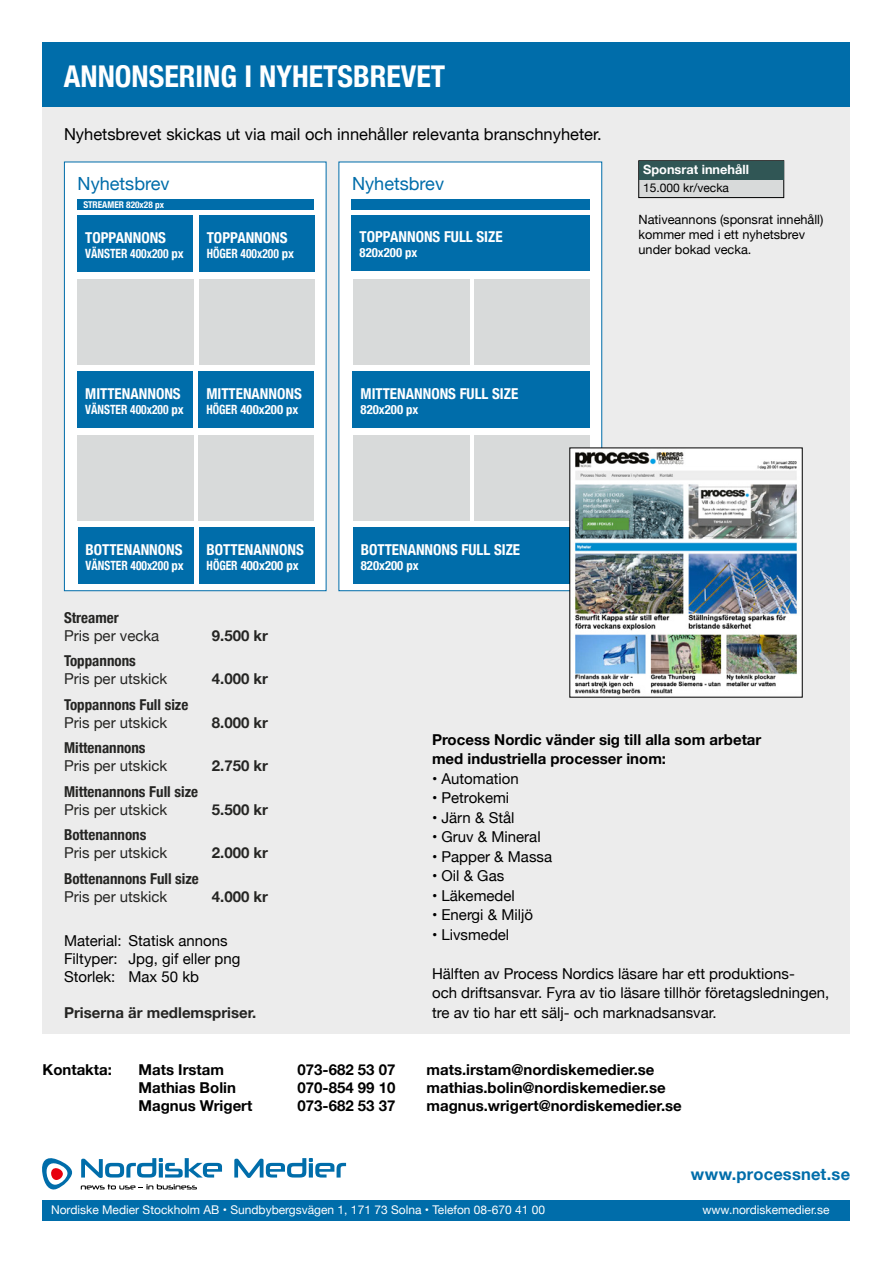
<style>
.page{position:relative;width:893px;height:1263px;background:#fff}
.page>*{position:absolute;margin:0;border:0;box-sizing:border-box;transform-origin:0 0}
.t1{font:700 condensed 30px "Helvetica Neue";color:#fff}
.t2{font:18.15px "Helvetica Neue";color:#006daa}
.t3{font:16.5px "Helvetica Neue";color:#000}
.t4{font:700 16.5px "Helvetica Neue";letter-spacing:.01em;color:#006daa}
.t5{font:15px/19.5px "Helvetica Neue";color:#000}
.t6{font:700 15px/19.5px "Helvetica Neue";color:#000}
.t7{font:700 condensed 15px "Helvetica Neue";color:#fff}
.t8{font:700 condensed 15px "Helvetica Neue";color:#252523}
.t9{font:15px "Helvetica Neue";color:#252523}
.t10{font:700 15px "Helvetica Neue";color:#252523}
.t11{font:700 condensed 12.75px "Helvetica Neue";color:#fff;scale:.9 1}
.t12{font:12.75px/15.3px "Helvetica Neue";color:#000}
.t13{font:700 condensed 12.75px "Helvetica Neue";color:#fff}
.t14{font:700 12.75px "Helvetica Neue";color:#fff}
.t15{font:12px "Helvetica Neue";color:#fff}
.t16{font:12px "Helvetica Neue";color:#000}
.t17{font:700 condensed 9.3px "Helvetica Neue";color:#fff}
</style>
<div class="page">
<div style="left:43px;top:43px;width:807px;height:991px;background:#ececec"></div>
<div style="left:43px;top:43px;width:807px;height:64px;background:#006daa"></div>
<div style="left:639px;top:161px;width:145px;height:37px;background:#d8dada"></div>
<div style="left:638px;top:161px;width:146px;height:37px;border:1px solid #000"></div>
<div style="left:639px;top:161px;width:144px;height:18px;background:#305655"></div>
<div style="left:64px;top:162px;width:262px;height:429px;background:#fff;border:1px solid #006daa"></div>
<div style="left:77px;top:215px;width:116px;height:56px;background:#006daa"></div>
<div style="left:199px;top:215px;width:116px;height:56px;background:#006daa"></div>
<div style="left:77px;top:279px;width:117px;height:85px;background:#d8dada"></div>
<div style="left:199px;top:279px;width:116px;height:85px;background:#d8dada"></div>
<div style="left:77px;top:200px;width:237px;height:10px;background:#006daa"></div>
<div style="left:338px;top:162px;width:264px;height:429px;background:#fff"></div>
<div style="left:352px;top:215px;width:238px;height:56px;background:#006daa"></div>
<div style="left:352px;top:200px;width:238px;height:10px;background:#006daa"></div>
<div style="left:77px;top:371px;width:116px;height:57px;background:#006daa"></div>
<div style="left:353px;top:371px;width:237px;height:57px;background:#006daa"></div>
<div style="left:199px;top:371px;width:115px;height:57px;background:#006daa"></div>
<div style="left:77px;top:435px;width:117px;height:86px;background:#d8dada"></div>
<div style="left:353px;top:435px;width:116px;height:86px;background:#d8dada"></div>
<div style="left:199px;top:435px;width:115px;height:86px;background:#d8dada"></div>
<div style="left:474px;top:435px;width:116px;height:86px;background:#d8dada"></div>
<div style="left:78px;top:527px;width:115px;height:57px;background:#006daa"></div>
<div style="left:353px;top:527px;width:237px;height:57px;background:#006daa"></div>
<div style="left:199px;top:527px;width:116px;height:57px;background:#006daa"></div>
<div style="left:353px;top:279px;width:116px;height:85px;background:#d8dada"></div>
<div style="left:474px;top:279px;width:116px;height:85px;background:#d8dada"></div>
<svg style="left:81px;top:1158px;width:141px;height:20px"></svg>
<svg style="left:234px;top:1158px;width:112px;height:20px"></svg>
<svg style="left:81px;top:1184px;width:116px;height:5px"></svg>
<svg style="left:42px;top:1158px;width:31px;height:32px"></svg>
<div style="left:43px;top:1200px;width:807px;height:20px;background:#006daa"></div>
<img style="left:572px;top:450px;width:228px;height:245px">
<h1 class="t1" style="left:64px;top:52px;width:383px">ANNONSERING I NYHETSBREVET</h1>
<p class="t3" style="left:64px;top:122px;width:539px">Nyhetsbrevet skickas ut via mail och innehåller relevanta branschnyheter.</p>
<p class="t2" style="left:78px;top:171px;width:94px">Nyhetsbrev</p>
<p class="t17" style="left:83px;top:197px;width:82px">STREAMER 820x28 px</p>
<p class="t7" style="left:85px;top:225px;width:82px">TOPPANNONS</p>
<p class="t11" style="left:85px;top:243px;width:111px">VÄNSTER 400x200 px</p>
<p class="t7" style="left:207px;top:225px;width:82px">TOPPANNONS</p>
<p class="t11" style="left:207px;top:243px;width:98px">HÖGER 400x200 px</p>
<p class="t2" style="left:352px;top:171px;width:94px">Nyhetsbrev</p>
<p class="t7" style="left:360px;top:224px;width:145px">TOPPANNONS FULL SIZE</p>
<p class="t13" style="left:360px;top:242px;width:59px">820x200 px</p>
<p class="t14" style="left:643px;top:162px;width:107px">Sponsrat innehåll</p>
<p class="t16" style="left:643px;top:179px;width:87px">15.000 kr/vecka</p>
<p class="t12" style="left:638px;top:212px;width:186px">Nativeannons (sponsrat innehåll) kommer med i ett nyhetsbrev under bokad vecka.</p>
<p class="t7" style="left:85px;top:381px;width:97px">MITTENANNONS</p>
<p class="t11" style="left:85px;top:399px;width:111px">VÄNSTER 400x200 px</p>
<p class="t7" style="left:206px;top:381px;width:97px">MITTENANNONS</p>
<p class="t11" style="left:206px;top:399px;width:104px">HÖGER 400x200 px</p>
<p class="t7" style="left:85px;top:537px;width:99px">BOTTENANNONS</p>
<p class="t11" style="left:85px;top:555px;width:111px">VÄNSTER 400x200 px</p>
<p class="t7" style="left:207px;top:537px;width:99px">BOTTENANNONS</p>
<p class="t11" style="left:207px;top:555px;width:104px">HÖGER 400x200 px</p>
<p class="t7" style="left:361px;top:381px;width:159px">MITTENANNONS FULL SIZE</p>
<p class="t13" style="left:361px;top:399px;width:59px">820x200 px</p>
<p class="t7" style="left:361px;top:537px;width:161px">BOTTENANNONS FULL SIZE</p>
<p class="t13" style="left:361px;top:555px;width:59px">820x200 px</p>
<p class="t8" style="left:64px;top:605px;width:56px">Streamer</p>
<p class="t9" style="left:64px;top:625px;width:97px">Pris per vecka</p>
<p class="t10" style="left:212px;top:626px;width:58px">9.500 kr</p>
<p class="t8" style="left:64px;top:649px;width:73px">Toppannons</p>
<p class="t9" style="left:64px;top:668px;width:105px">Pris per utskick</p>
<p class="t10" style="left:212px;top:670px;width:58px">4.000 kr</p>
<p class="t8" style="left:64px;top:692px;width:126px">Toppannons Full size</p>
<p class="t9" style="left:64px;top:712px;width:105px">Pris per utskick</p>
<p class="t10" style="left:212px;top:713px;width:58px">8.000 kr</p>
<p class="t8" style="left:64px;top:736px;width:83px">Mittenannons</p>
<p class="t9" style="left:64px;top:755px;width:105px">Pris per utskick</p>
<p class="t10" style="left:212px;top:757px;width:58px">2.750 kr</p>
<p class="t8" style="left:64px;top:779px;width:136px">Mittenannons Full size</p>
<p class="t9" style="left:64px;top:799px;width:105px">Pris per utskick</p>
<p class="t10" style="left:212px;top:800px;width:58px">5.500 kr</p>
<p class="t8" style="left:64px;top:823px;width:84px">Bottenannons</p>
<p class="t9" style="left:64px;top:842px;width:105px">Pris per utskick</p>
<p class="t10" style="left:212px;top:844px;width:58px">2.000 kr</p>
<p class="t8" style="left:64px;top:866px;width:136px">Bottenannons Full size</p>
<p class="t9" style="left:64px;top:886px;width:105px">Pris per utskick</p>
<p class="t10" style="left:212px;top:887px;width:58px">4.000 kr</p>
<p class="t5" style="left:64px;top:932px;width:178px;line-height:18px">Material: Statisk annons<br>Filtyper: Jpg, gif eller png<br>Storlek: Max 50 kb</p>
<p class="t10" style="left:64px;top:1003px;width:194px">Priserna är medlemspriser.</p>
<p class="t6" style="left:432px;top:729px;width:331px">Process Nordic vänder sig till alla som arbetar med industriella processer inom:</p>
<p class="t5" style="left:432px;top:769px;width:88px">• Automation</p>
<p class="t5" style="left:432px;top:789px;width:79px">• Petrokemi</p>
<p class="t5" style="left:432px;top:808px;width:84px">• Järn &amp; Stål</p>
<p class="t5" style="left:432px;top:828px;width:110px">• Gruv &amp; Mineral</p>
<p class="t5" style="left:432px;top:847px;width:121px">• Papper &amp; Massa</p>
<p class="t5" style="left:432px;top:867px;width:74px">• Oil &amp; Gas</p>
<p class="t5" style="left:432px;top:886px;width:84px">• Läkemedel</p>
<p class="t5" style="left:432px;top:906px;width:102px">• Energi &amp; Miljö</p>
<p class="t5" style="left:432px;top:925px;width:79px">• Livsmedel</p>
<p class="t5" style="left:432px;top:964px;width:399px">Hälften av Process Nordics läsare har ett produktions-<br>och driftsansvar. Fyra av tio läsare tillhör företagsledningen, tre av tio har ett sälj- och marknadsansvar.</p>
<p class="t6" style="left:43px;top:1059px;width:71px">Kontakta:</p>
<p class="t6" style="left:139px;top:1059px;width:87px">Mats Irstam</p>
<p class="t6" style="left:298px;top:1059px;width:99px">073-682 53 07</p>
<p class="t6" style="left:427px;top:1059px;width:230px">mats.irstam@nordiskemedier.se</p>
<p class="t6" style="left:139px;top:1077px;width:99px">Mathias Bolin</p>
<p class="t6" style="left:298px;top:1077px;width:99px">070-854 99 10</p>
<p class="t6" style="left:427px;top:1077px;width:241px">mathias.bolin@nordiskemedier.se</p>
<p class="t6" style="left:139px;top:1095px;width:115px">Magnus Wrigert</p>
<p class="t6" style="left:298px;top:1095px;width:99px">073-682 53 37</p>
<p class="t6" style="left:427px;top:1095px;width:257px">magnus.wrigert@nordiskemedier.se</p>
<p class="t4" style="left:691px;top:1164px;width:161px">www.processnet.se</p>
<p class="t15" style="left:51px;top:1201px;width:496px">Nordiske Medier Stockholm AB • Sundbybergsvägen 1, 171 73 Solna • Telefon 08-670 41 00</p>
<p class="t15" style="left:702px;top:1201px;width:129px">www.nordiskemedier.se</p>
</div>
